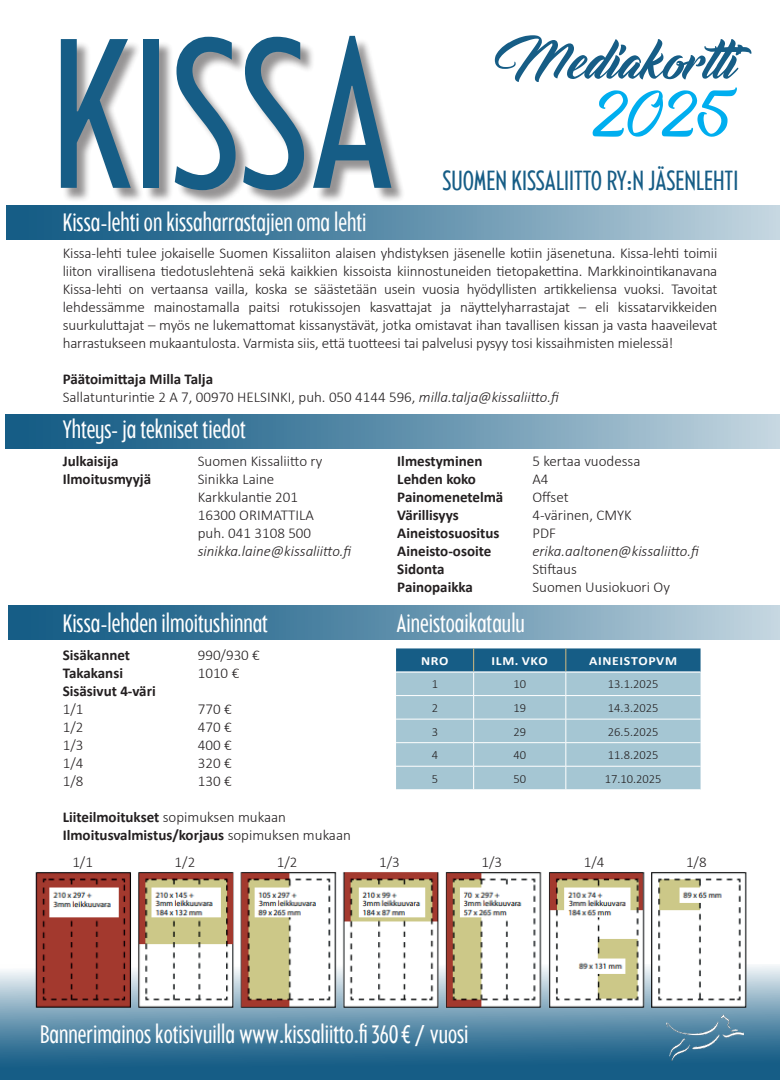
<style>
.page{position:relative;width:780px;height:1088px;background:#fff}
.page>*{position:absolute;margin:0;border:0;box-sizing:border-box;transform-origin:0 0}
.t1{font:condensed 212.5px "Balgin";color:#165d86}
.t2{font:60px "Voice of the Highlander";color:#165d86}
.t3{font:60px "Voice of the Highlander";color:#00aeef}
.t4{font:condensed 27.5px "Balgin";color:#165d86}
.t5{font:condensed 25px "Balgin";color:#fff}
.t6{font:300 15px/18px "Calibri";color:#231f20}
.t7{font:700 15px/18px "Calibri";color:#231f20}
.t8{font:italic 300 15px "Calibri";color:#231f20}
.t9{font:300 12.5px "Calibri";color:#231f20}
.t10{font:700 12.5px "Calibri";letter-spacing:.045em;color:#fff;scale:1.1 1}
.s1{font-weight:700}
.s2{font-style:italic}
.s3{font-weight:300}
</style>
<div class="page">
<div style="left:8px;top:605px;width:772px;height:35px;background:linear-gradient(to right,#07527e,#bdd1dc)"></div>
<div style="left:6px;top:414px;width:774px;height:34px;background:linear-gradient(to right,#07527e,#bed1dd)"></div>
<svg style="left:0;top:965px;width:780px;height:114px;background:#437c9d"></svg>
<div style="left:62px;top:38px;width:344px;height:168px;background:#231f20;opacity:.48"></div>
<div style="left:7px;top:205px;width:773px;height:35px;background:linear-gradient(to right,#07527e,#bed1dd)"></div>
<svg style="left:396px;top:648px;width:304px;height:141px;background:#8eb5c6"></svg>
<hr style="left:396px;top:671px;width:77px;height:2px;background:#fff">
<hr style="left:473px;top:671px;width:92px;height:2px;background:#fff">
<hr style="left:565px;top:671px;width:135px;height:2px;background:#fff">
<hr style="left:396px;top:695px;width:77px;height:1px;background:#fff">
<hr style="left:473px;top:695px;width:92px;height:1px;background:#fff">
<hr style="left:565px;top:695px;width:135px;height:1px;background:#fff">
<hr style="left:396px;top:719px;width:77px;height:1px;background:#fff">
<hr style="left:473px;top:719px;width:92px;height:1px;background:#fff">
<hr style="left:565px;top:719px;width:135px;height:1px;background:#fff">
<hr style="left:396px;top:742px;width:77px;height:1px;background:#fff">
<hr style="left:473px;top:742px;width:92px;height:1px;background:#fff">
<hr style="left:565px;top:742px;width:135px;height:1px;background:#fff">
<hr style="left:396px;top:766px;width:77px;height:1px;background:#fff">
<hr style="left:473px;top:766px;width:92px;height:1px;background:#fff">
<hr style="left:565px;top:766px;width:135px;height:1px;background:#fff">
<img style="left:33px;top:872px;width:715px;height:138px">
<img style="left:666px;top:1014px;width:77px;height:46px">
<h1 class="t1" style="left:51px;top:-28px;width:346px">KISSA</h1>
<h2 class="t2" style="left:495px;top:22px;width:245px">Mediakortti</h2>
<h2 class="t3" style="left:591px;top:77px;width:149px">2025</h2>
<h3 class="t4" style="left:442px;top:162px;width:294px">Suomen Kissaliitto ry:n jäsenlehti</h3>
<h3 class="t5" style="left:63px;top:206px;width:305px">Kissa-lehti on kissaharrastajien oma lehti</h3>
<p class="t6" style="left:63px;top:244px;width:656px;text-align:justify">Kissa-lehti tulee jokaiselle Suomen Kissaliiton alaisen yhdistyksen jäsenelle kotiin jäsenetuna. Kissa-lehti toimii liiton virallisena tiedotuslehtenä sekä kaikkien kissoista kiinnostuneiden tietopakettina. Markkinointikanavana Kissa-lehti on vertaansa vailla, koska se säästetään usein vuosia hyödyllisten artikkeliensa vuoksi. Tavoitat lehdessämme mainostamalla paitsi rotukissojen kasvattajat ja näyttelyharrastajat – eli kissatarvikkeiden suurkuluttajat – myös ne lukemattomat kissanystävät, jotka omistavat ihan tavallisen kissan ja vasta haaveilevat harrastukseen mukaantulosta. Varmista siis, että tuotteesi tai palvelusi pysyy tosi kissaihmisten mielessä!</p>
<p class="t6" style="left:63px;top:370px;width:499px"><span class="s1">Päätoimittaja Milla Talja<br></span>Sallatunturintie 2 A 7, 00970 HELSINKI, puh. 050 4144 596, <span class="s2">milla.talja@kissaliitto.fi</span></p>
<h3 class="t5" style="left:63px;top:413px;width:185px">Yhteys- ja tekniset tiedot</h3>
<p class="t7" style="left:63px;top:452px;width:57px">Julkaisija</p>
<p class="t6" style="left:198px;top:452px;width:126px">Suomen Kissaliitto ry</p>
<p class="t7" style="left:63px;top:470px;width:90px">Ilmoitusmyyjä</p>
<p class="t6" style="left:198px;top:470px;width:117px">Sinikka Laine<br>Karkkulantie 201<br>16300 ORIMATTILA puh. 041 3108 500</p>
<p class="t8" style="left:198px;top:542px;width:156px">sinikka.laine@kissaliitto.fi</p>
<p class="t7" style="left:397px;top:452px;width:87px">Ilmestyminen</p>
<p class="t6" style="left:532px;top:452px;width:110px">5 kertaa vuodessa</p>
<p class="t7" style="left:397px;top:470px;width:80px">Lehden koko</p>
<p class="t6" style="left:532px;top:470px;width:18px">A4</p>
<p class="t7" style="left:397px;top:488px;width:108px">Painomenetelmä</p>
<p class="t6" style="left:532px;top:488px;width:38px">Offset</p>
<p class="t7" style="left:397px;top:506px;width:63px">Värillisyys</p>
<p class="t6" style="left:532px;top:506px;width:101px">4-värinen, CMYK</p>
<p class="t7" style="left:397px;top:524px;width:104px">Aineistosuositus</p>
<p class="t6" style="left:532px;top:524px;width:25px">PDF</p>
<p class="t7" style="left:397px;top:542px;width:95px">Aineisto-osoite</p>
<p class="t8" style="left:532px;top:542px;width:169px">erika.aaltonen@kissaliitto.fi</p>
<p class="t7" style="left:397px;top:560px;width:49px">Sidonta</p>
<p class="t6" style="left:532px;top:560px;width:46px">Stiftaus</p>
<p class="t7" style="left:397px;top:578px;width:77px">Painopaikka</p>
<p class="t6" style="left:532px;top:578px;width:139px">Suomen Uusiokuori Oy</p>
<h3 class="t5" style="left:63px;top:607px;width:207px">Kissa-lehden ilmoitushinnat</h3>
<h3 class="t5" style="left:396px;top:607px;width:130px">Aineistoaikataulu</h3>
<p class="t10" style="left:421px;top:652px;width:26px">Nro</p>
<p class="t10" style="left:491px;top:652px;width:53px">Ilm. vko</p>
<p class="t10" style="left:589px;top:652px;width:63px">Aineistopvm</p>
<p class="t9" style="left:431px;top:676px;width:8px">1</p>
<p class="t9" style="left:513px;top:676px;width:14px">10</p>
<p class="t9" style="left:608px;top:676px;width:52px">13.1.2025</p>
<p class="t9" style="left:431px;top:700px;width:8px">2</p>
<p class="t9" style="left:513px;top:700px;width:14px">19</p>
<p class="t9" style="left:608px;top:700px;width:52px">14.3.2025</p>
<p class="t9" style="left:431px;top:724px;width:8px">3</p>
<p class="t9" style="left:513px;top:724px;width:14px">29</p>
<p class="t9" style="left:608px;top:724px;width:52px">26.5.2025</p>
<p class="t9" style="left:431px;top:747px;width:8px">4</p>
<p class="t9" style="left:513px;top:747px;width:14px">40</p>
<p class="t9" style="left:608px;top:747px;width:52px">11.8.2025</p>
<p class="t9" style="left:431px;top:771px;width:8px">5</p>
<p class="t9" style="left:513px;top:771px;width:14px">50</p>
<p class="t9" style="left:604px;top:771px;width:58px">17.10.2025</p>
<p class="t7" style="left:63px;top:645px;width:69px">Sisäkannet</p>
<p class="t6" style="left:198px;top:645px;width:64px">990/930 €</p>
<p class="t7" style="left:63px;top:663px;width:62px">Takakansi</p>
<p class="t6" style="left:198px;top:663px;width:43px">1010 €</p>
<p class="t7" style="left:63px;top:681px;width:94px">Sisäsivut 4-väri</p>
<p class="t6" style="left:63px;top:699px;width:22px">1/1</p>
<p class="t6" style="left:198px;top:699px;width:35px">770 €</p>
<p class="t6" style="left:63px;top:717px;width:22px">1/2</p>
<p class="t6" style="left:198px;top:717px;width:35px">470 €</p>
<p class="t6" style="left:63px;top:735px;width:22px">1/3</p>
<p class="t6" style="left:198px;top:735px;width:35px">400 €</p>
<p class="t6" style="left:63px;top:753px;width:22px">1/4</p>
<p class="t6" style="left:198px;top:753px;width:35px">320 €</p>
<p class="t6" style="left:63px;top:771px;width:22px">1/8</p>
<p class="t6" style="left:198px;top:771px;width:35px">130 €</p>
<p class="t7" style="left:63px;top:807px;width:289px">Liiteilmoitukset <span class="s3">sopimuksen mukaan<br></span>Ilmoitusvalmistus/korjaus <span class="s3">sopimuksen mukaan</span></p>
<p class="t6" style="left:72px;top:853px;width:22px">1/1</p>
<p class="t6" style="left:175px;top:853px;width:22px">1/2</p>
<p class="t6" style="left:277px;top:853px;width:22px">1/2</p>
<p class="t6" style="left:379px;top:853px;width:22px">1/3</p>
<p class="t6" style="left:481px;top:853px;width:22px">1/3</p>
<p class="t6" style="left:583px;top:853px;width:22px">1/4</p>
<p class="t6" style="left:686px;top:853px;width:22px">1/8</p>
<h3 class="t5" style="left:40px;top:1018px;width:430px">Bannerimainos kotisivuilla www.kissaliitto.fi 360 € / vuosi</h3>
</div>
